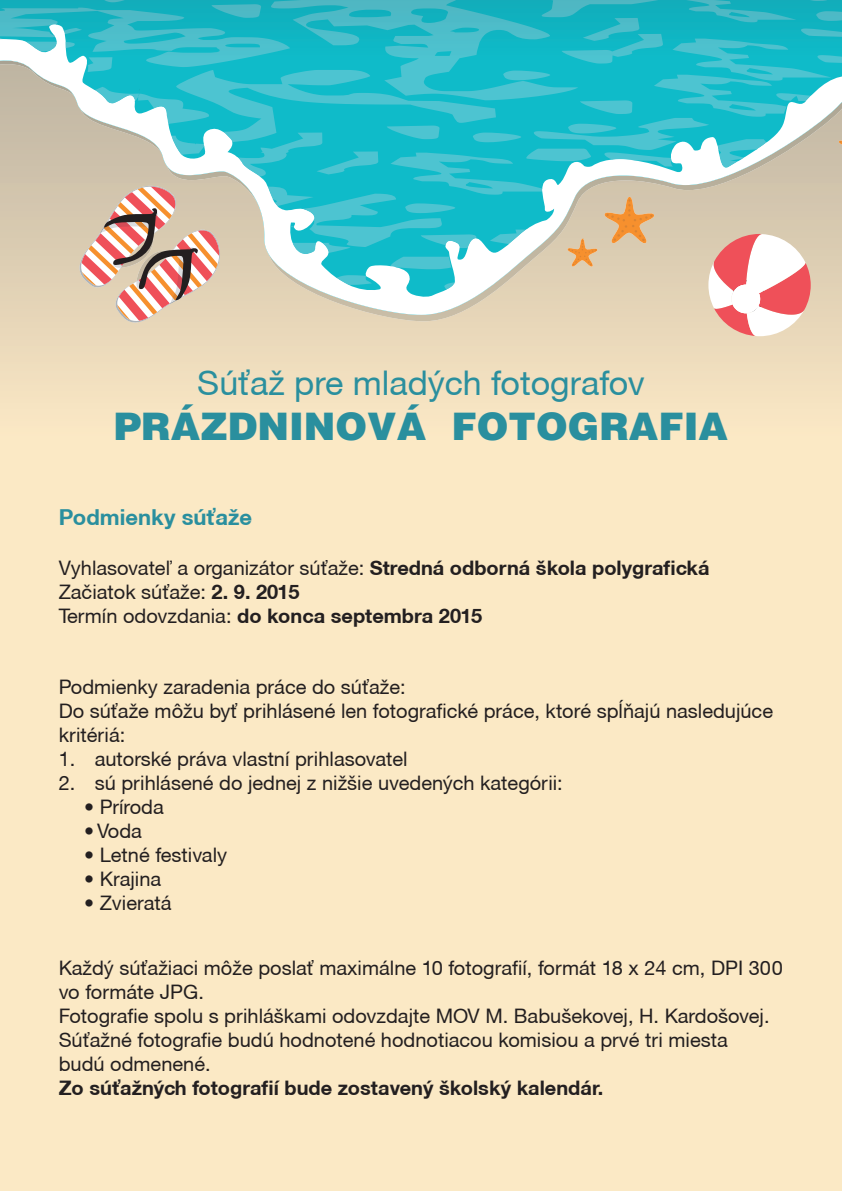
<style>
.page{position:relative;width:842px;height:1191px;background:#fff}
.page>*{position:absolute;margin:0;border:0;box-sizing:border-box;transform-origin:0 0}
.t1{font:900 38px "Helvetica LT";color:#2a8f9e}
.t2{font:34px "Helvetica Neue CE";color:#2a8f9e}
.t3{font:700 22px "Helvetica Neue CE";color:#2a8f9e}
.t4{font:20px/24px "Helvetica Neue CE";color:#231f20}
.t5{font:700 20px "Helvetica Neue CE";color:#231f20}
.s1{font-weight:700}
.s2{font-weight:400}
</style>
<div class="page">
<div style="left:0;top:336px;width:842px;height:855px;background:#fbe9c5"></div>
<svg style="left:0;top:0;width:842px;height:336px;background:#80c4c2"></svg>
<div style="left:731px;top:285px;width:29px;height:28px;background:#fff;border-radius:14px"></div>
<p class="t2" style="left:197px;top:362px;width:449px">Súťaž pre mladých fotografov</p>
<p class="t1" style="left:114px;top:402px;width:616px">PRÁZDNINOVÁ FOTOGRAFIA</p>
<p class="t3" style="left:59px;top:503px;width:195px">Podmienky súťaže</p>
<p class="t4" style="left:59px;top:556px;width:652px">Vyhlasovateľ a organizátor súťaže: <span class="s1">Stredná odborná škola polygrafická</span></p>
<p class="t4" style="left:59px;top:580px;width:242px">Začiatok súťaže: <span class="s1">2. 9. 2015</span></p>
<p class="t5" style="left:59px;top:603px;width:425px"><span class="s2">Termín odovzdania:</span> do konca septembra 2015</p>
<p class="t4" style="left:59px;top:675px;width:349px">Podmienky zaradenia práce do súťaže:</p>
<p class="t4" style="left:59px;top:699px;width:716px">Do súťaže môžu byť prihlásené len fotografické práce, ktoré spĺňajú nasledujúce kritériá:</p>
<p class="t4" style="left:59px;top:747px;width:350px">1. autorské práva vlastní prihlasovatel</p>
<p class="t4" style="left:59px;top:771px;width:506px">2. sú prihlásené do jednej z nižšie uvedených kategórii:</p>
<p class="t4" style="left:84px;top:795px;width:81px">• Príroda</p>
<p class="t4" style="left:84px;top:819px;width:59px">• Voda</p>
<p class="t4" style="left:84px;top:843px;width:144px">• Letné festivaly</p>
<p class="t4" style="left:84px;top:867px;width:79px">• Krajina</p>
<p class="t4" style="left:84px;top:891px;width:89px">• Zvieratá</p>
<p class="t4" style="left:59px;top:955px;width:726px">Každý súťažiaci môže poslať maximálne 10 fotografií, formát 18 x 24 cm, DPI 300</p>
<p class="t4" style="left:59px;top:979px;width:147px">vo formáte JPG.</p>
<p class="t4" style="left:59px;top:1003px;width:712px">Fotografie spolu s prihláškami odovzdajte MOV M. Babušekovej, H. Kardošovej.</p>
<p class="t4" style="left:59px;top:1027px;width:671px">Súťažné fotografie budú hodnotené hodnotiacou komisiou a prvé tri miesta</p>
<p class="t4" style="left:59px;top:1051px;width:153px">budú odmenené.</p>
<p class="t5" style="left:59px;top:1075px;width:546px">Zo súťažných fotografií bude zostavený školský kalendár.</p>
</div>
